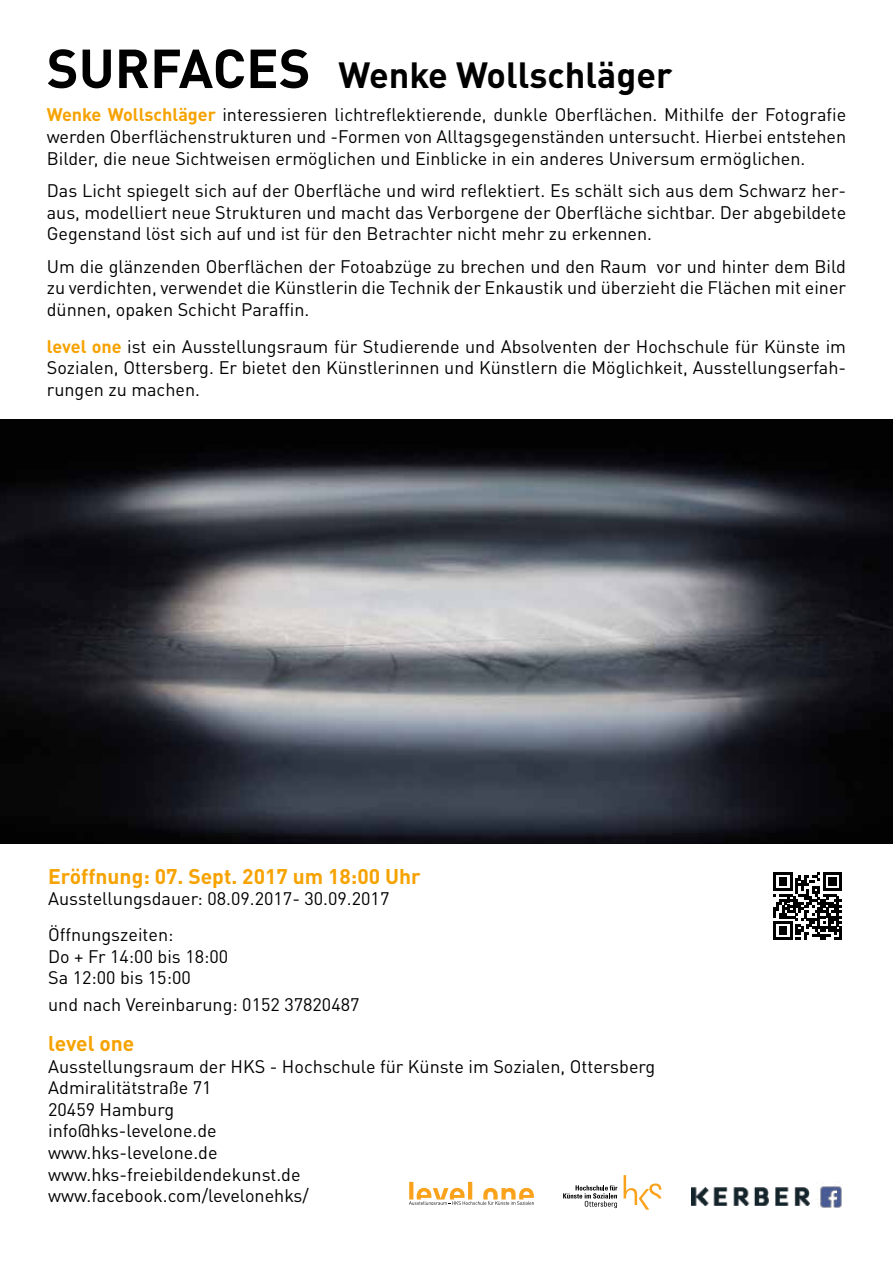
<style>
.page{position:relative;width:893px;height:1263px;background:#fff}
.page>*{position:absolute;margin:0;border:0;box-sizing:border-box;transform-origin:0 0}
.t1{font:700 36px "DINOT";color:#000}
.t2{font:700 21px "DINOT";color:#f6a200}
.t3{font:18px/21.6px "DINOT";color:#000;text-align:justify}
.s1{font-size:54px}
.s2{font-weight:700;color:#f6a200}
</style>
<div class="page">
<img style="left:692px;top:1187px;width:118px;height:19px">
<svg style="left:624px;top:1175px;width:37px;height:35px"></svg>
<svg style="left:563px;top:1185px;width:54px;height:23px"></svg>
<svg style="left:409px;top:1182px;width:125px;height:22px"></svg>
<img style="left:816px;top:1184px;width:26px;height:24px">
<svg style="left:774px;top:872px;width:68px;height:68px"></svg>
<img style="left:0;top:420px;width:893px;height:423px">
<h1 class="t1" style="left:47px;top:51px;width:627px"><span class="s1">SURFACES</span> Wenke Wollschläger</h1>
<p class="t3" style="left:47px;top:104px;width:801px"><span class="s2">Wenke Wollschläger</span> interessieren lichtreflektierende, dunkle Oberflächen. Mithilfe der Fotografie werden Oberflächenstrukturen und -Formen von Alltagsgegenständen untersucht. Hierbei entstehen Bilder, die neue Sichtweisen ermöglichen und Einblicke in ein anderes Universum ermöglichen.</p>
<p class="t3" style="left:47px;top:179px;width:801px">Das Licht spiegelt sich auf der Oberfläche und wird reflektiert. Es schält sich aus dem Schwarz her&shy;aus, modelliert neue Strukturen und macht das Verborgene der Oberfläche sichtbar. Der abgebildete Gegenstand löst sich auf und ist für den Betrachter nicht mehr zu erkennen.</p>
<p class="t3" style="left:47px;top:255px;width:801px">Um die glänzenden Oberflächen der Fotoabzüge zu brechen und den Raum vor und hinter dem Bild zu verdichten, verwendet die Künstlerin die Technik der Enkaustik und überzieht die Flächen mit einer dünnen, opaken Schicht Paraffin.</p>
<p class="t3" style="left:47px;top:335px;width:801px"><span class="s2">level one</span> ist ein Ausstellungsraum für Studierende und Absolventen der Hochschule für Künste im Sozialen, Ottersberg. Er bietet den Künstlerinnen und Künstlern die Möglichkeit, Ausstellungserfah&shy;rungen zu machen.</p>
<p class="t2" style="left:48px;top:862px;width:374px">Eröffnung: 07. Sept. 2017 um 18:00 Uhr</p>
<p class="t3" style="left:48px;top:880px;width:343px;line-height:36px">Ausstellungsdauer: 08.09.2017- 30.09.2017<br>Öffnungszeiten:</p>
<p class="t3" style="left:48px;top:945px;width:182px">Do + Fr 14:00 bis 18:00<br>Sa 12:00 bis 15:00</p>
<p class="t3" style="left:48px;top:994px;width:313px">und nach Vereinbarung: 0152 37820487</p>
<p class="t2" style="left:48px;top:1030px;width:88px">level one</p>
<p class="t3" style="left:48px;top:1055px;width:609px;text-align:left">Ausstellungsraum der HKS - Hochschule für Künste im Sozialen, Ottersberg<br>Admiralitätstraße 71<br>20459 Hamburg<br>info@hks-levelone.de<br>www.hks-levelone.de<br>www.hks-freiebildendekunst.de<br>www.facebook.com/levelonehks/</p>
</div>
